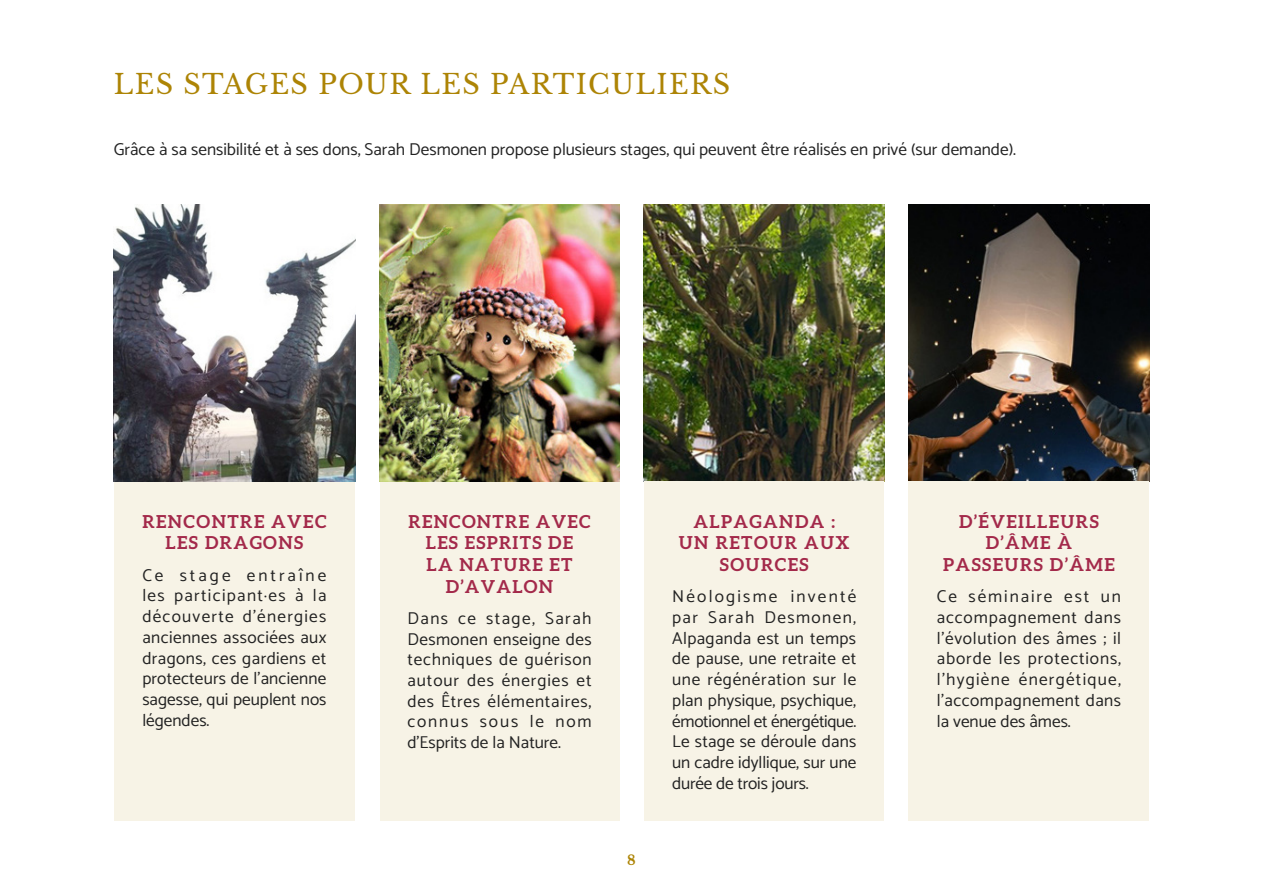
<style>
.page{position:relative;width:1263px;height:893px;background:#fff}
.page>*{position:absolute;margin:0;border:0;box-sizing:border-box;transform-origin:0 0}
.Pages_-_Titre_1{font:27px "Libre Baskerville";letter-spacing:.05em;color:#ad8405}
.Pages_-_Titre_2{font:700 18px/21.6px "Aleo";letter-spacing:.08em;color:#a3294a;text-align:center}
.Pages_-_Paragraphe{font:17.25px/20.7px "Catamaran";color:#222;text-align:justify}
.t1{font:700 13.5px "Libre Baskerville";color:#ad8405}
</style>
<div class="page">
<img style="left:644px;top:204px;width:240px;height:277px">
<div style="left:644px;top:481px;width:240px;height:340px;background:#f7f3e6"></div>
<img style="left:909px;top:204px;width:240px;height:277px">
<div style="left:909px;top:481px;width:240px;height:340px;background:#f7f3e6"></div>
<div style="left:114px;top:481px;width:241px;height:340px;background:#f7f3e6"></div>
<img style="left:114px;top:204px;width:241px;height:277px">
<div style="left:380px;top:481px;width:239px;height:340px;background:#f7f3e6"></div>
<img style="left:379px;top:204px;width:241px;height:277px">
<p class="Pages_-_Titre_1" style="left:114px;top:68px;width:618px">LES STAGES POUR LES PARTICULIERS</p>
<p class="Pages_-_Paragraphe" style="left:114px;top:138px;width:904px">Grâce à sa sensibilité et à ses dons, Sarah Desmonen propose plusieurs stages, qui peuvent être réalisés en privé (sur demande).</p>
<p class="Pages_-_Titre_2" style="left:142px;top:511px;width:186px">RENCONTRE AVEC</p>
<p class="Pages_-_Titre_2" style="left:166px;top:533px;width:139px">LES DRAGONS</p>
<p class="Pages_-_Paragraphe" style="left:142px;top:564px;width:186px">Ce stage entraîne les participant·es à la découverte d’énergies anciennes associées aux dragons, ces gardiens et protecteurs de l’ancienne sagesse, qui peuplent nos légendes.</p>
<p class="Pages_-_Titre_2" style="left:408px;top:511px;width:184px">RENCONTRE AVEC<br>LES ESPRITS DE<br>LA NATURE ET<br>D’AVALON</p>
<p class="Pages_-_Paragraphe" style="left:407px;top:607px;width:186px">Dans ce stage, Sarah Desmonen enseigne des techniques de guérison autour des énergies et des Êtres élémentaires, connus sous le nom d’Esprits de la Nature.</p>
<p class="t1" style="left:627px;top:852px;width:10px">8</p>
<p class="Pages_-_Titre_2" style="left:679px;top:511px;width:172px">ALPAGANDA :<br>UN RETOUR AUX<br>SOURCES</p>
<p class="Pages_-_Paragraphe" style="left:672px;top:586px;width:186px">Néologisme inventé par Sarah Desmonen, Alpaganda est un temps de pause, une retraite et une régénération sur le plan physique, psychique, émotionnel et énergétique.<br>Le stage se déroule dans un cadre idyllique, sur une durée de trois jours.</p>
<p class="Pages_-_Titre_2" style="left:943px;top:511px;width:173px">D’ÉVEILLEURS<br>D’ÂME À<br>PASSEURS D’ÂME</p>
<p class="Pages_-_Paragraphe" style="left:937px;top:586px;width:186px">Ce séminaire est un accompagnement dans l’évolution des âmes ; il aborde les protections, l’hygiène énergétique, l’accompagnement dans la venue des âmes.</p>
</div>
